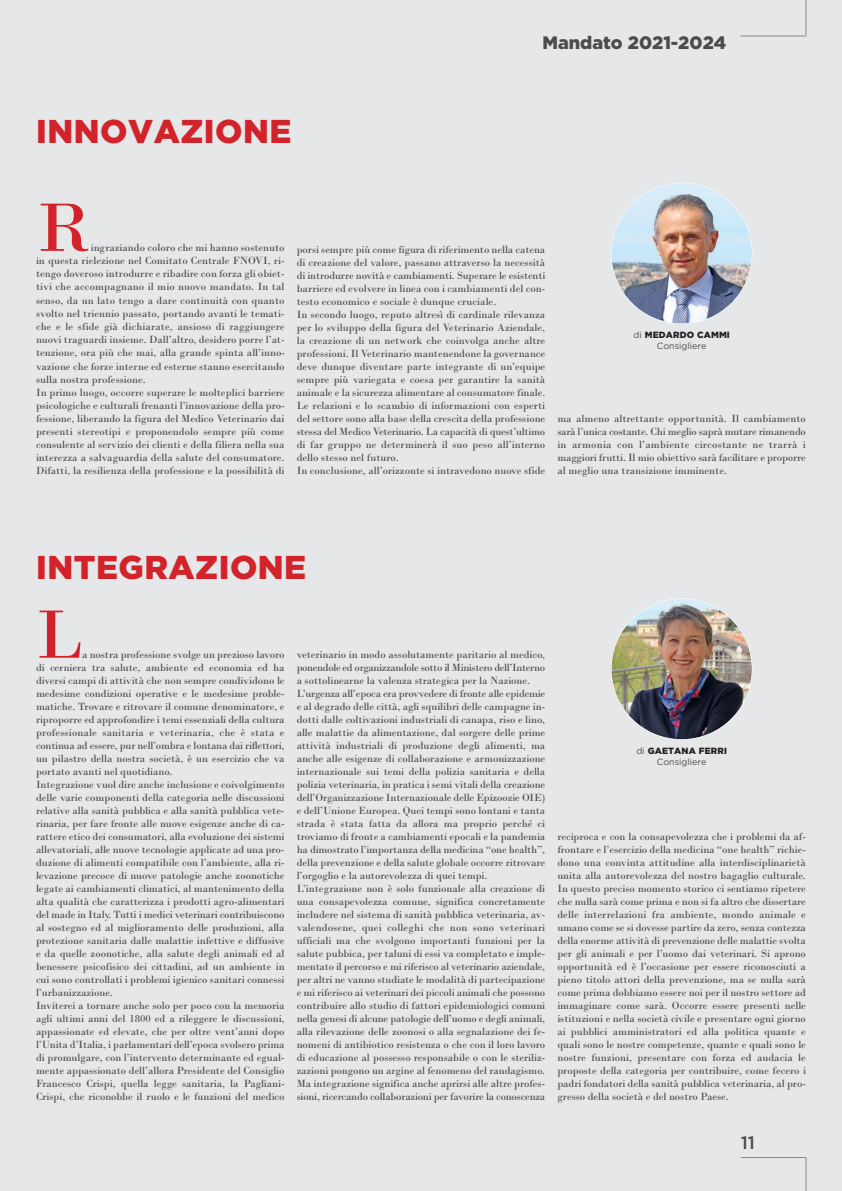
<style>
.page{position:relative;width:842px;height:1191px;background:#e6e7e8}
.page>*{position:absolute;margin:0;border:0;box-sizing:border-box;transform-origin:0 0}
.t1{font:72px "Bodoni";color:#d2232a}
.t2{font:900 33px "Gotham";letter-spacing:.015em;color:#d2232a}
.t3{font:900 18px "Gotham";color:#4c4c4e}
.t4{font:500 18px "Gotham";color:#4c4c4e}
.t5{font:11px/13px "Bodoni";letter-spacing:-.005em;color:#4c4c4e}
.t6{font:9px/10.8px "Gotham";color:#4c4c4e;text-align:center}
.s1{font-weight:900;color:#231f20}
</style>
<div class="page">
<svg style="left:740px;top:1157px;width:67px;height:34px"></svg>
<svg style="left:740px;top:0;width:67px;height:37px"></svg>
<img style="left:611px;top:183px;width:141px;height:140px;border-radius:50%">
<img style="left:611px;top:599px;width:141px;height:140px;border-radius:50%">
<h2 class="t2" style="left:36px;top:119px;width:257px">INNOVAZIONE</h2>
<h3 class="t3" style="left:542px;top:36px;width:185px">Mandato 2021-2024</h3>
<h1 class="t1" style="left:36px;top:203px;width:56px">R</h1>
<p class="t5" style="left:36px;top:242px;width:251px;text-indent:55px">ingraziando coloro che mi hanno sostenuto in questa rielezione nel Comitato Centrale FNOVI, ri&shy;tengo doveroso introdurre e ribadire con forza gli obiet&shy;tivi che accompagnano il mio nuovo mandato. In tal senso, da un lato tengo a dare continuità con quanto svolto nel triennio passato, portando avanti le temati&shy;che e le sfide già dichiarate, ansioso di raggiungere nuovi traguardi insieme. Dall’altro, desidero porre l’at&shy;tenzione, ora più che mai, alla grande spinta all’inno&shy;vazione che forze interne ed esterne stanno esercitando sulla nostra professione.<br>In primo luogo, occorre superare le molteplici barriere psicologiche e culturali frenanti l’innovazione della pro&shy;fessione, liberando la figura del Medico Veterinario dai presenti stereotipi e proponendolo sempre più come consulente al servizio dei clienti e della filiera nella sua interezza a salvaguardia della salute del consumatore.<br>Difatti, la resilienza della professione e la possibilità di</p>
<p class="t5" style="left:297px;top:244px;width:250px">porsi sempre più come figura di riferimento nella catena di creazione del valore, passano attraverso la necessità di introdurre novità e cambiamenti. Superare le esistenti barriere ed evolvere in linea con i cambiamenti del con&shy;testo economico e sociale è dunque cruciale.<br>In secondo luogo, reputo altresì di cardinale rilevanza per lo sviluppo della figura del Veterinario Aziendale, la creazione di un network che coinvolga anche altre professioni. Il Veterinario mantenendone la governance deve dunque diventare parte integrante di un’equipe sempre più variegata e coesa per garantire la sanità animale e la sicurezza alimentare al consumatore finale.<br>Le relazioni e lo scambio di informazioni con esperti del settore sono alla base della crescita della professione stessa del Medico Veterinario. La capacità di quest’ultimo di far gruppo ne determinerà il suo peso all’interno dello stesso nel futuro.<br>In conclusione, all’orizzonte si intravedono nuove sfide</p>
<p class="t6" style="left:633px;top:330px;width:98px">di <span class="s1">MEDARDO CAMMI<br></span>Consigliere</p>
<p class="t5" style="left:557px;top:413px;width:250px;text-align:justify">ma almeno altrettante opportunità. Il cambiamento sarà l’unica costante. Chi meglio saprà mutare rimanendo in armonia con l’ambiente circostante ne trarrà i maggiori frutti. Il mio obiettivo sarà facilitare e proporre al meglio una transizione imminente.</p>
<h2 class="t2" style="left:36px;top:555px;width:272px">INTEGRAZIONE</h2>
<h1 class="t1" style="left:36px;top:610px;width:48px">L</h1>
<p class="t5" style="left:36px;top:649px;width:250px;text-indent:46px">a nostra professione svolge un prezioso lavoro di cerniera tra salute, ambiente ed economia ed ha diversi campi di attività che non sempre condividono le medesime condizioni operative e le medesime proble&shy;matiche. Trovare e ritrovare il comune denominatore, e riproporre ed approfondire i temi essenziali della cultura professionale sanitaria e veterinaria, che è stata e continua ad essere, pur nell’ombra e lontana dai riflettori, un pilastro della nostra società, è un esercizio che va portato avanti nel quotidiano.<br>Integrazione vuol dire anche inclusione e coivolgimento delle varie componenti della categoria nelle discussioni relative alla sanità pubblica e alla sanità pubblica vete&shy;rinaria, per fare fronte alle nuove esigenze anche di ca&shy;rattere etico dei consumatori, alla evoluzione dei sistemi allevatoriali, alle nuove tecnologie applicate ad una pro&shy;duzione di alimenti compatibile con l’ambiente, alla ri&shy;levazione precoce di nuove patologie anche zoonotiche legate ai cambiamenti climatici, al mantenimento della alta qualità che caratterizza i prodotti agro-alimentari del made in Italy. Tutti i medici veterinari contribuiscono al sostegno ed al miglioramento delle produzioni, alla protezione sanitaria dalle malattie infettive e diffusive e da quelle zoonotiche, alla salute degli animali ed al benessere psicofisico dei cittadini, ad un ambiente in cui sono controllati i problemi igienico sanitari connessi l’urbanizzazione.<br>Inviterei a tornare anche solo per poco con la memoria agli ultimi anni del 1800 ed a rileggere le discussioni, appassionate ed elevate, che per oltre vent’anni dopo l’Unita d’Italia, i parlamentari dell’epoca svolsero prima di promulgare, con l’intervento determinante ed egual&shy;mente appassionato dell’allora Presidente del Consiglio Francesco Crispi, quella legge sanitaria, la Pagliani-Crispi, che riconobbe il ruolo e le funzioni del medico</p>
<p class="t5" style="left:297px;top:649px;width:250px">veterinario in modo assolutamente paritario al medico, ponendole ed organizzandole sotto il Ministero dell’Interno a sottolinearne la valenza strategica per la Nazione.<br>L’urgenza all’epoca era provvedere di fronte alle epidemie e al degrado delle città, agli squilibri delle campagne in&shy;dotti dalle coltivazioni industriali di canapa, riso e lino, alle malattie da alimentazione, dal sorgere delle prime attività industriali di produzione degli alimenti, ma anche alle esigenze di collaborazione e armonizzazione internazionale sui temi della polizia sanitaria e della polizia veterinaria, in pratica i semi vitali della creazione dell’Organizzazione Internazionale delle Epizoozie OIE) e dell’Unione Europea. Quei tempi sono lontani e tanta strada è stata fatta da allora ma proprio perché ci troviamo di fronte a cambiamenti epocali e la pandemia ha dimostrato l’importanza della medicina “one health”, della prevenzione e della salute globale occorre ritrovare l’orgoglio e la autorevolezza di quei tempi.<br>L’integrazione non è solo funzionale alla creazione di una consapevolezza comune, significa concretamente includere nel sistema di sanità pubblica veterinaria, av&shy;valendosene, quei colleghi che non sono veterinari ufficiali ma che svolgono importanti funzioni per la salute pubbica, per taluni di essi va completato e imple&shy;mentato il percorso e mi riferisco al veterinario aziendale, per altri ne vanno studiate le modalità di partecipazione e mi riferisco ai veterinari dei piccoli animali che possono contribuire allo studio di fattori epidemiologici comuni nella genesi di alcune patologie dell’uomo e degli animali, alla rilevazione delle zoonosi o alla segnalazione dei fe&shy;nomeni di antibiotico resistenza o che con il loro lavoro di educazione al possesso responsabile o con le steriliz&shy;zazioni pongono un argine al fenomeno del randagismo.<br>Ma integrazione significa anche aprirsi alle altre profes&shy;sioni, ricercando collaborazioni per favorire la conoscenza</p>
<p class="t6" style="left:636px;top:746px;width:92px">di <span class="s1">GAETANA FERRI<br></span>Consigliere</p>
<p class="t5" style="left:557px;top:831px;width:250px;text-align:justify">reciproca e con la consapevolezza che i problemi da af&shy;frontare e l’esercizio della medicina “one health” richie&shy;dono una convinta attitudine alla interdisciplinarietà unita alla autorevolezza del nostro bagaglio culturale.<br>In questo preciso momento storico ci sentiamo ripetere che nulla sarà come prima e non si fa altro che dissertare delle interrelazioni fra ambiente, mondo animale e umano come se si dovesse partire da zero, senza contezza della enorme attività di prevenzione delle malattie svolta per gli animali e per l’uomo dai veterinari. Si aprono opportunità ed è l’occasione per essere riconosciuti a pieno titolo attori della prevenzione, ma se nulla sarà come prima dobbiamo essere noi per il nostro settore ad immaginare come sarà. Occorre essere presenti nelle istituzioni e nella società civile e presentare ogni giorno ai pubblici amministratori ed alla politica quante e quali sono le nostre competenze, quante e quali sono le nostre funzioni, presentare con forza ed audacia le proposte della categoria per contribuire, come fecero i padri fondatori della sanità pubblica veterinaria, al pro&shy;gresso della società e del nostro Paese.</p>
<h3 class="t4" style="left:741px;top:1135px;width:16px">11</h3>
</div>
